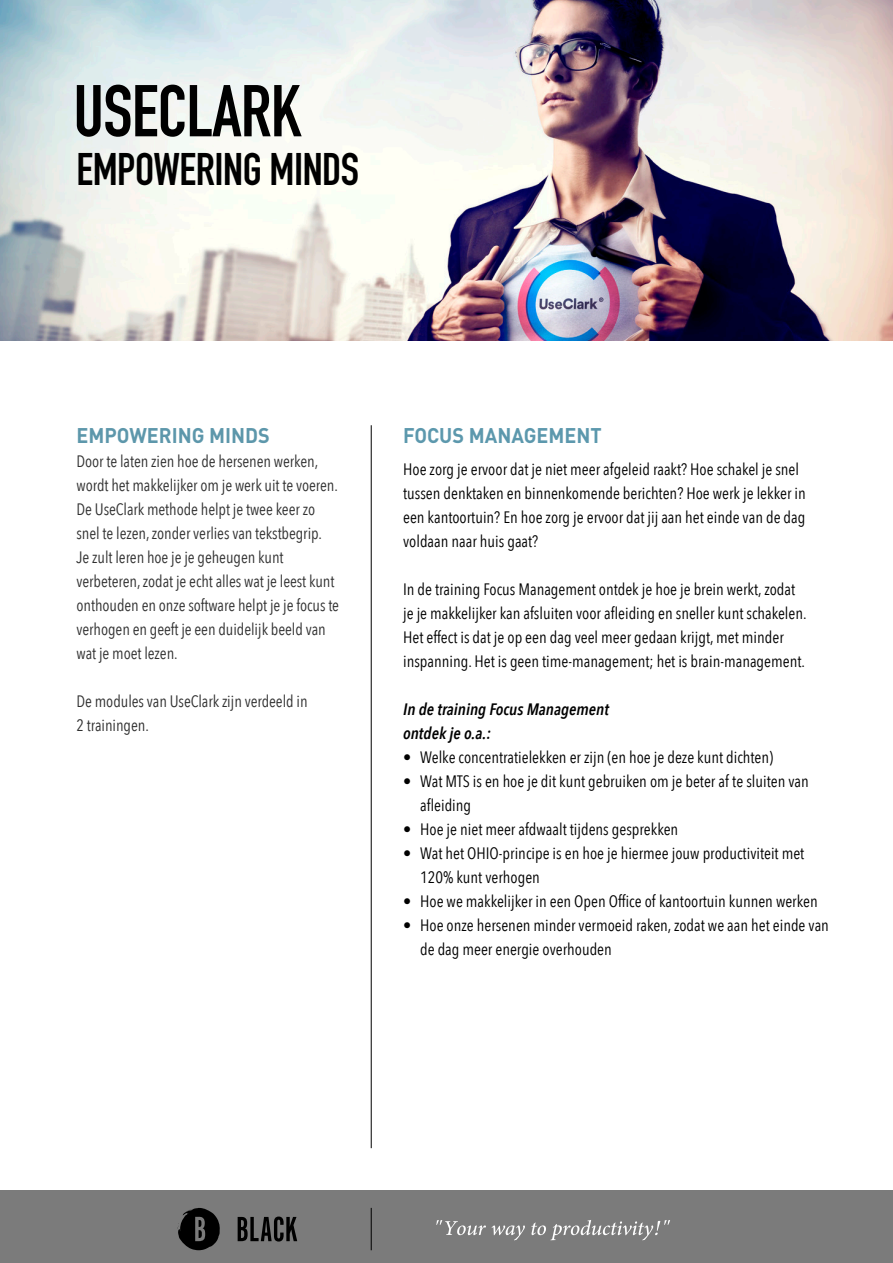
<style>
.page{position:relative;width:893px;height:1263px;background:#fff}
.page>*{position:absolute;margin:0;border:0;box-sizing:border-box;transform-origin:0 0}
.t1{font:700 72px "DIN Condensed";letter-spacing:-.01em;color:#000}
.t2{font:700 45px "DIN Condensed";letter-spacing:-.01em;color:#000}
.t3{font:700 21px "DIN";color:#5d97ab;scale:.94 1}
.t4{font:700 21px "DIN";color:#5c98ad;scale:.94 1}
.t5{font:16.5px/24px "Avenir Next Condensed";color:#000}
.t6{font:16.5px/24px "Avenir Next Condensed";letter-spacing:-.005em;color:#303030}
.t7{font:italic 600 16.5px/24px "Avenir Next Condensed";color:#000}
</style>
<div class="page">
<div style="left:0;top:1191px;width:893px;height:72px;background:#7b7b7b"></div>
<svg style="left:238px;top:1216px;width:59px;height:25px"></svg>
<svg style="left:177px;top:1208px;width:43px;height:42px"></svg>
<svg style="left:436px;top:1220px;width:234px;height:20px"></svg>
<hr style="left:371px;top:425px;width:1px;height:723px;background:#000">
<hr style="left:371px;top:1208px;width:1px;height:42px;background:#000">
<img style="left:0;top:0;width:893px;height:340px">
<p class="t1" style="left:73px;top:63px;width:230px">USECLARK</p>
<p class="t2" style="left:77px;top:139px;width:284px">EMPOWERING MINDS</p>
<p class="t3" style="left:77px;top:421px;width:207px">EMPOWERING MINDS</p>
<p class="t6" style="left:77px;top:448px;width:264px">Door te laten zien hoe de hersenen werken, wordt het makkelijker om je werk uit te voeren.<br>De UseClark methode helpt je twee keer zo snel te lezen, zonder verlies van tekstbegrip.<br>Je zult leren hoe je je geheugen kunt verbeteren, zodat je echt alles wat je leest kunt onthouden en onze software helpt je je focus te verhogen en geeft je een duidelijk beeld van wat je moet lezen.</p>
<p class="t6" style="left:77px;top:688px;width:233px">De modules van UseClark zijn verdeeld in<br>2 trainingen.</p>
<p class="t4" style="left:403px;top:421px;width:213px">FOCUS MANAGEMENT</p>
<p class="t5" style="left:403px;top:457px;width:404px">Hoe zorg je ervoor dat je niet meer afgeleid raakt? Hoe schakel je snel tussen denktaken en binnenkomende berichten? Hoe werk je lekker in een kantoortuin? En hoe zorg je ervoor dat jij aan het einde van de dag voldaan naar huis gaat?</p>
<p class="t5" style="left:403px;top:577px;width:405px">In de training Focus Management ontdek je hoe je brein werkt, zodat je je makkelijker kan afsluiten voor afleiding en sneller kunt schakelen.<br>Het effect is dat je op een dag veel meer gedaan krijgt, met minder inspanning. Het is geen time-management; het is brain-management.</p>
<p class="t7" style="left:403px;top:697px;width:207px">In de training Focus Management ontdek je o.a.:</p>
<p class="t5" style="left:403px;top:745px;width:372px">• Welke concentratielekken er zijn (en hoe je deze kunt dichten)</p>
<p class="t5" style="left:420px;top:769px;width:390px;text-indent:-17px">• Wat MTS is en hoe je dit kunt gebruiken om je beter af te sluiten van afleiding</p>
<p class="t5" style="left:403px;top:817px;width:277px">• Hoe je niet meer afdwaalt tijdens gesprekken</p>
<p class="t5" style="left:420px;top:841px;width:386px;text-indent:-17px">• Wat het OHIO-principe is en hoe je hiermee jouw productiviteit met<br>120% kunt verhogen</p>
<p class="t5" style="left:403px;top:889px;width:416px">• Hoe we makkelijker in een Open Office of kantoortuin kunnen werken</p>
<p class="t5" style="left:420px;top:913px;width:410px;text-indent:-17px">• Hoe onze hersenen minder vermoeid raken, zodat we aan het einde van de dag meer energie overhouden</p>
</div>
